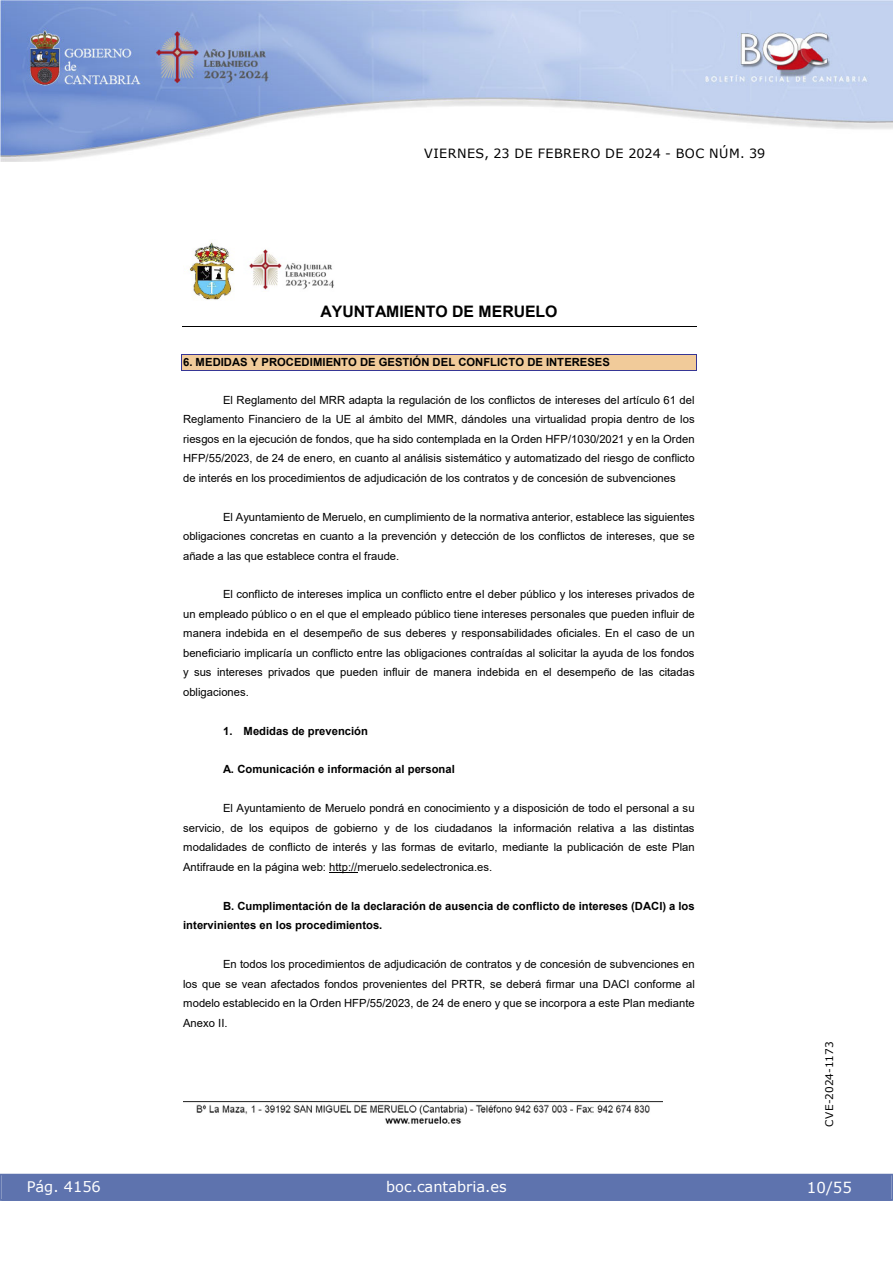
<style>
.page{position:relative;width:893px;height:1263px;background:#fff}
.page>*{position:absolute;margin:0;border:0;box-sizing:border-box;transform-origin:0 0}
.t1{font:700 15.9px "Arial";color:#000}
.t2{font:15px "Verdana";color:#fff}
.t3{font:14.55px "Verdana";color:#fff}
.t4{font:12.75px "Verdana";letter-spacing:.035em;color:#000}
.t5{font:11.25px/19.5px "Arial";color:#000;text-align:justify}
.t6{font:700 11.25px/19.5px "Arial";color:#000}
.t7{font:10.5px "Verdana";color:#000}
</style>
<div class="page">
<img style="left:0;top:0;width:893px;height:161px">
<div style="left:1px;top:1174px;width:890px;height:27px;background:#5e73ae"></div>
<hr style="left:182px;top:326px;width:514px;height:1px;background:#000">
<img style="left:189px;top:241px;width:145px;height:59px">
<img style="left:183px;top:1102px;width:479px;height:22px">
<div style="left:182px;top:355px;width:514px;height:15px;background:#f1cb9a"></div>
<hr style="left:182px;top:354px;width:514px;height:1px;background:#363695">
<hr style="left:182px;top:370px;width:514px;height:1px;background:#363695">
<svg style="left:181px;top:354px;width:1px;height:17px"></svg>
<svg style="left:696px;top:354px;width:1px;height:17px"></svg>
<svg style="left:329px;top:872px;width:28px;height:1px"></svg>
<p class="t4" style="left:424px;top:144px;width:342px">VIERNES, 23 DE FEBRERO DE 2024 - BOC NÚM. 39</p>
<p class="t1" style="left:321px;top:301px;width:238px">AYUNTAMIENTO DE MERUELO</p>
<p class="t6" style="left:183px;top:353px;width:428px">6. MEDIDAS Y PROCEDIMIENTO DE GESTIÓN DEL CONFLICTO DE INTERESES</p>
<p class="t5" style="left:183px;top:390px;width:513px;text-indent:40px">El Reglamento del MRR adapta la regulación de los conflictos de intereses del artículo 61 del Reglamento Financiero de la UE al ámbito del MMR, dándoles una virtualidad propia dentro de los riesgos en la ejecución de fondos, que ha sido contemplada en la Orden HFP/1030/2021 y en la Orden HFP/55/2023, de 24 de enero, en cuanto al análisis sistemático y automatizado del riesgo de conflicto de interés en los procedimientos de adjudicación de los contratos y de concesión de subvenciones</p>
<p class="t5" style="left:183px;top:507px;width:513px;text-indent:40px">El Ayuntamiento de Meruelo, en cumplimiento de la normativa anterior, establece las siguientes obligaciones concretas en cuanto a la prevención y detección de los conflictos de intereses, que se añade a las que establece contra el fraude.</p>
<p class="t5" style="left:183px;top:585px;width:513px;text-indent:40px">El conflicto de intereses implica un conflicto entre el deber público y los intereses privados de un empleado público o en el que el empleado público tiene intereses personales que pueden influir de manera indebida en el desempeño de sus deberes y responsabilidades oficiales. En el caso de un beneficiario implicaría un conflicto entre las obligaciones contraídas al solicitar la ayuda de los fondos y sus intereses privados que pueden influir de manera indebida en el desempeño de las citadas obligaciones.</p>
<p class="t6" style="left:223px;top:721px;width:146px">1. Medidas de prevención</p>
<p class="t6" style="left:223px;top:760px;width:233px">A. Comunicación e información al personal</p>
<p class="t5" style="left:183px;top:799px;width:513px;text-indent:40px">El Ayuntamiento de Meruelo pondrá en conocimiento y a disposición de todo el personal a su servicio, de los equipos de gobierno y de los ciudadanos la información relativa a las distintas modalidades de conflicto de interés y las formas de evitarlo, mediante la publicación de este Plan Antifraude en la página web: http://meruelo.sedelectronica.es.</p>
<p class="t6" style="left:183px;top:896px;width:513px;text-indent:40px">B. Cumplimentación de la declaración de ausencia de conflicto de intereses (DACI) a los intervinientes en los procedimientos.</p>
<p class="t5" style="left:183px;top:954px;width:513px;text-indent:40px">En todos los procedimientos de adjudicación de contratos y de concesión de subvenciones en los que se vean afectados fondos provenientes del PRTR, se deberá firmar una DACI conforme al modelo establecido en la Orden HFP/55/2023, de 24 de enero y que se incorpora a este Plan mediante Anexo II.</p>
<p class="t3" style="left:27px;top:1177px;width:76px">Pág. 4156</p>
<p class="t3" style="left:386px;top:1177px;width:122px">boc.cantabria.es</p>
<p class="t7" style="left:822px;top:1126px;width:87px;rotate:-90deg">CVE-2024-1173</p>
<h2 class="t2" style="left:807px;top:1177px;width:46px">10/55</h2>
</div>
